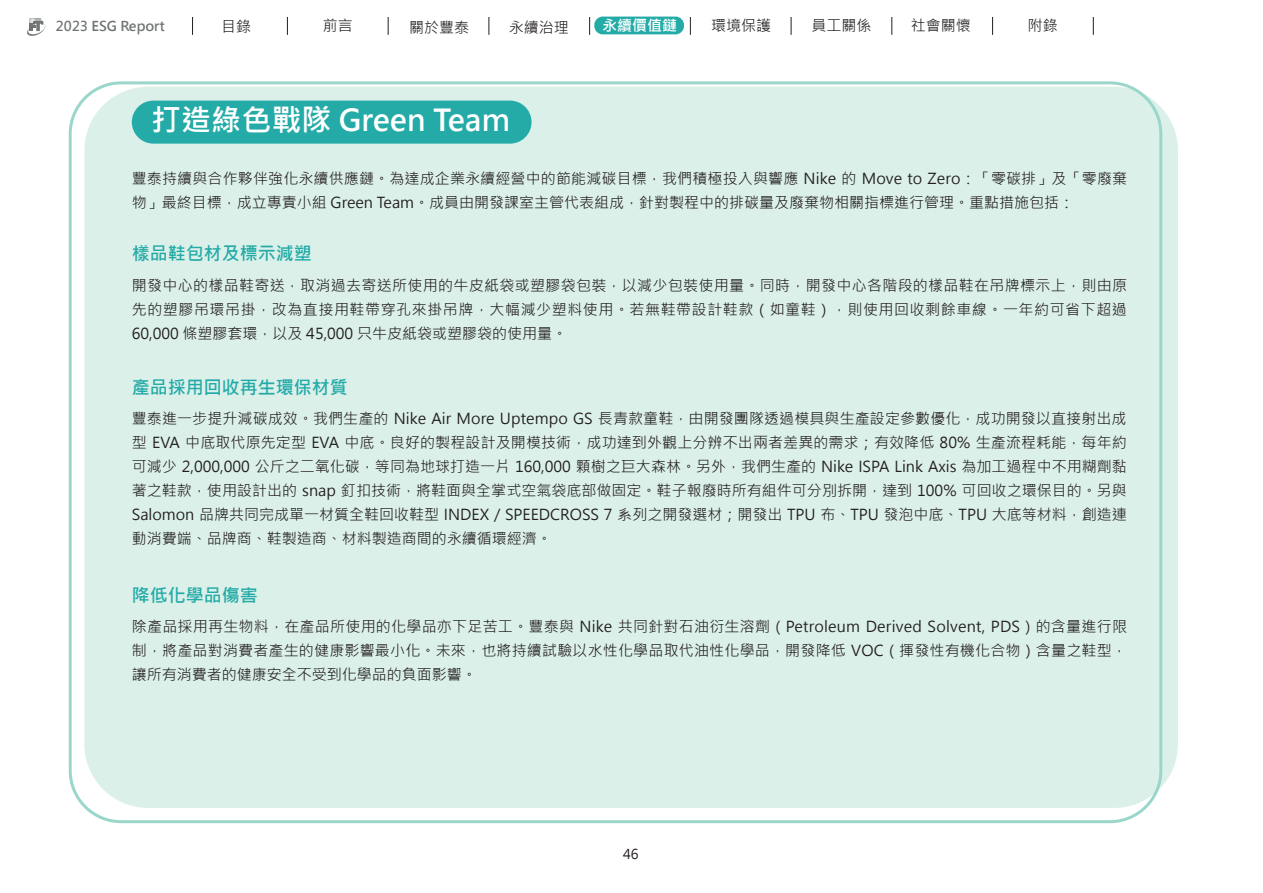
<style>
.page{position:relative;width:1263px;height:893px;background:#fff}
.page>*{position:absolute;margin:0;border:0;box-sizing:border-box;transform-origin:0 0}
.t1{font:700 30px "Microsoft Jheng Hei";color:#fff}
.t2{font:700 18px "Microsoft Jheng Hei";color:#24aba7}
.t3{font:15px/24px "Microsoft Jheng Hei";color:#231f20;text-align:justify}
.t4{font:700 15px "Microsoft Jheng Hei";color:#fff}
.t5{font:700 13.5px "Microsoft Jheng Hei";color:#707474}
.t6{font:13.5px "Microsoft Jheng Hei";color:#231f20}
</style>
<div class="page">
<svg style="left:27px;top:18px;width:19px;height:18px"></svg>
<div style="left:594px;top:17px;width:90px;height:17px;background:#24aba7;border-radius:8px"></div>
<svg style="left:192px;top:17px;width:1px;height:18px"></svg>
<svg style="left:287px;top:17px;width:1px;height:18px"></svg>
<svg style="left:388px;top:17px;width:1px;height:18px"></svg>
<svg style="left:488px;top:17px;width:1px;height:18px"></svg>
<svg style="left:589px;top:17px;width:1px;height:18px"></svg>
<svg style="left:690px;top:17px;width:1px;height:18px"></svg>
<svg style="left:791px;top:17px;width:1px;height:18px"></svg>
<svg style="left:891px;top:17px;width:1px;height:18px"></svg>
<svg style="left:992px;top:17px;width:1px;height:18px"></svg>
<svg style="left:1093px;top:17px;width:1px;height:18px"></svg>
<div style="left:84px;top:87px;width:1094px;height:721px;background:#dcf0ea;border-radius:64px"></div>
<div style="left:132px;top:101px;width:399px;height:43px;background:#24aba7;border-radius:22px"></div>
<p class="t5" style="left:56px;top:18px;width:111px">2023 ESG Report</p>
<p class="t3" style="left:221px;top:15px;width:31px">目錄</p>
<p class="t3" style="left:323px;top:14px;width:31px">前言</p>
<p class="t3" style="left:409px;top:15px;width:61px">關於豐泰</p>
<p class="t3" style="left:509px;top:15px;width:61px">永續治理</p>
<p class="t4" style="left:602px;top:16px;width:76px">永續價值鏈</p>
<p class="t3" style="left:711px;top:14px;width:61px">環境保護</p>
<p class="t3" style="left:811px;top:14px;width:61px">員工關係</p>
<p class="t3" style="left:911px;top:14px;width:61px">社會關懷</p>
<p class="t3" style="left:1028px;top:14px;width:31px">附錄</p>
<h1 class="t1" style="left:151px;top:101px;width:360px">打造綠色戰隊 Green Team</h1>
<p class="t3" style="left:132px;top:167px;width:997px">豐泰持續與合作夥伴強化永續供應鏈。為達成企業永續經營中的節能減碳目標，我們積極投入與響應 Nike 的 Move to Zero：「零碳排」及「零廢棄物」最終目標，成立專責小組 Green Team。成員由開發課室主管代表組成，針對製程中的排碳量及廢棄物相關指標進行管理。重點措施包括：</p>
<p class="t2" style="left:132px;top:242px;width:181px">樣品鞋包材及標示減塑</p>
<p class="t3" style="left:132px;top:273px;width:997px">開發中心的樣品鞋寄送，取消過去寄送所使用的牛皮紙袋或塑膠袋包裝，以減少包裝使用量。同時，開發中心各階段的樣品鞋在吊牌標示上，則由原先的塑膠吊環吊掛，改為直接用鞋帶穿孔來掛吊牌，大幅減少塑料使用。若無鞋帶設計鞋款（如童鞋），則使用回收剩餘車線。一年約可省下超過60,000 條塑膠套環，以及 45,000 只牛皮紙袋或塑膠袋的使用量。</p>
<p class="t2" style="left:132px;top:376px;width:217px">產品採用回收再生環保材質</p>
<p class="t3" style="left:132px;top:406px;width:997px">豐泰進一步提升減碳成效。我們生產的 Nike Air More Uptempo GS 長青款童鞋，由開發團隊透過模具與生產設定參數優化，成功開發以直接射出成型 EVA 中底取代原先定型 EVA 中底。良好的製程設計及開模技術，成功達到外觀上分辨不出兩者差異的需求；有效降低 80% 生產流程耗能，每年約可減少 2,000,000 公斤之二氧化碳，等同為地球打造一片 160,000 顆樹之巨大森林。另外，我們生產的 Nike ISPA Link Axis 為加工過程中不用糊劑黏著之鞋款，使用設計出的 snap 釘扣技術，將鞋面與全掌式空氣袋底部做固定。鞋子報廢時所有組件可分別拆開，達到 100% 可回收之環保目的。另與Salomon 品牌共同完成單一材質全鞋回收鞋型 INDEX / SPEEDCROSS 7 系列之開發選材；開發出 TPU 布、TPU 發泡中底、TPU 大底等材料，創造連動消費端、品牌商、鞋製造商、材料製造商間的永續循環經濟。</p>
<p class="t2" style="left:132px;top:584px;width:127px">降低化學品傷害</p>
<p class="t3" style="left:132px;top:615px;width:997px">除產品採用再生物料，在產品所使用的化學品亦下足苦工。豐泰與 Nike 共同針對石油衍生溶劑（Petroleum Derived Solvent, PDS）的含量進行限制，將產品對消費者產生的健康影響最小化。未來，也將持續試驗以水性化學品取代油性化學品，開發降低 VOC（揮發性有機化合物）含量之鞋型，讓所有消費者的健康安全不受到化學品的負面影響。</p>
<p class="t6" style="left:623px;top:845px;width:17px">46</p>
</div>
